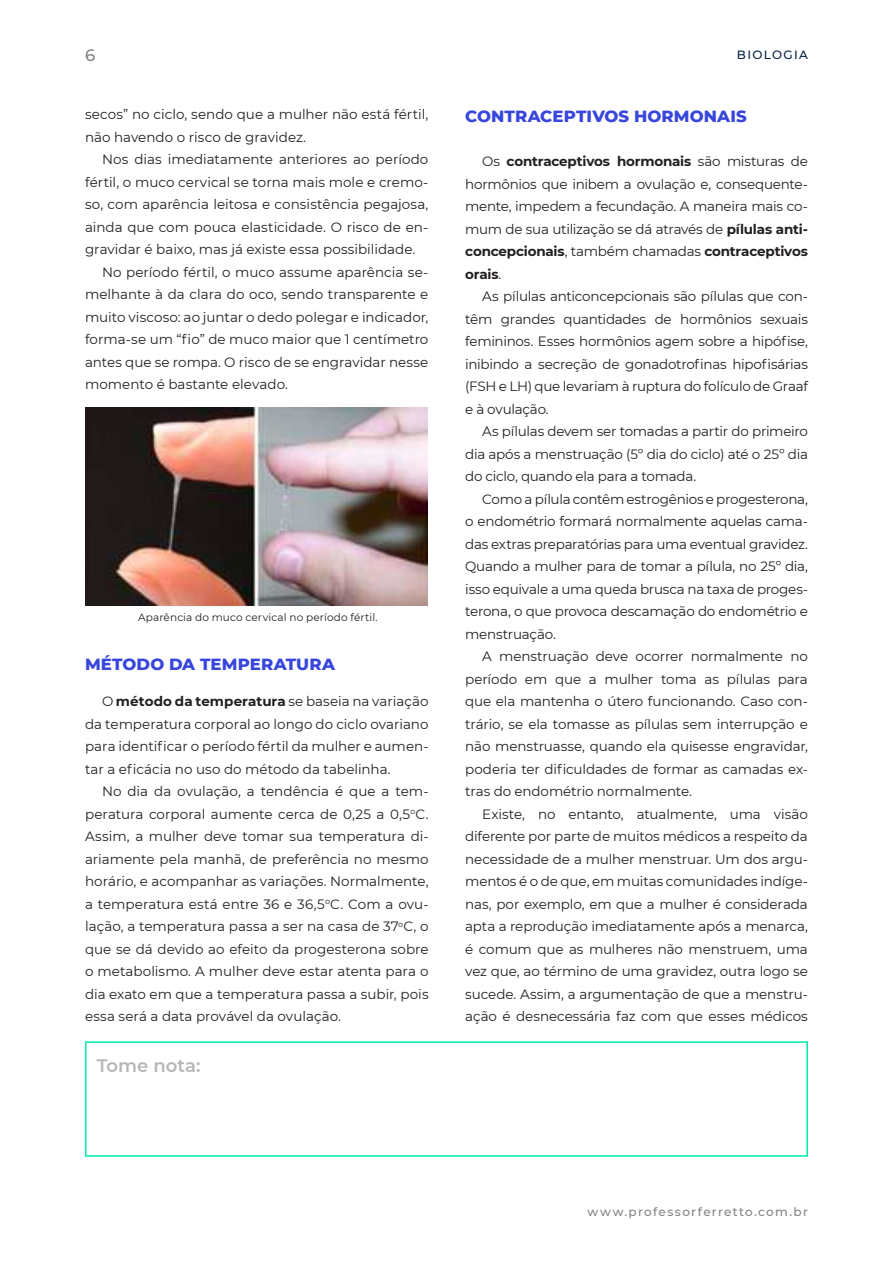
<style>
.page{position:relative;width:893px;height:1263px;background:#fff}
.page>*{position:absolute;margin:0;border:0;box-sizing:border-box;transform-origin:0 0}
.t1{font:600 18px "Montserrat";color:#6c6d70}
.t2{font:800 16.5px "Montserrat";letter-spacing:.005em;color:#3846dc}
.t3{font:500 16.5px "Montserrat";color:#808285}
.t4{font:13.5px/22.5px "Montserrat";letter-spacing:-.005em;color:#231f20;text-align:justify}
.t5{font:500 12px "Montserrat";letter-spacing:.11em;color:#808285}
.t6{font:500 12px "Montserrat";letter-spacing:.11em;color:#002041}
.t7{font:10.5px "Montserrat";letter-spacing:.01em;color:#231f20}
.s1{font-weight:700}
</style>
<div class="page">
<img style="left:85px;top:408px;width:343px;height:197px">
<div style="left:85px;top:1041px;width:723px;height:116px;border:2px solid #00eaac"></div>
<p class="t3" style="left:85px;top:44px;width:12px">6</p>
<p class="t6" style="left:737px;top:46px;width:73px">BIOLOGIA</p>
<p class="t4" style="left:85px;top:103px;width:345px">secos” no ciclo, sendo que a mulher não está fértil, não havendo o risco de gravidez.</p>
<p class="t4" style="left:102px;top:148px;width:328px">Nos dias imediatamente anteriores ao período</p>
<p class="t4" style="left:85px;top:170px;width:345px">fértil, o muco cervical se torna mais mole e cremo-</p>
<p class="t4" style="left:85px;top:193px;width:345px">so, com aparência leitosa e consistência pegajosa,</p>
<p class="t4" style="left:85px;top:215px;width:345px">ainda que com pouca elasticidade. O risco de en-</p>
<p class="t4" style="left:85px;top:238px;width:332px">gravidar é baixo, mas já existe essa possibilidade.</p>
<p class="t4" style="left:102px;top:260px;width:328px">No período fértil, o muco assume aparência se-</p>
<p class="t4" style="left:85px;top:283px;width:345px">melhante à da clara do oco, sendo transparente e</p>
<p class="t4" style="left:85px;top:305px;width:345px">muito viscoso: ao juntar o dedo polegar e indicador,</p>
<p class="t4" style="left:85px;top:328px;width:345px">forma-se um “fio” de muco maior que 1 centímetro</p>
<p class="t4" style="left:85px;top:350px;width:345px">antes que se rompa. O risco de se engravidar nesse</p>
<p class="t4" style="left:85px;top:373px;width:205px">momento é bastante elevado.</p>
<p class="t7" style="left:138px;top:610px;width:241px">Aparência do muco cervical no período fértil.</p>
<p class="t2" style="left:85px;top:652px;width:252px">MÉTODO DA TEMPERATURA</p>
<p class="t4" style="left:85px;top:690px;width:345px;text-indent:17px">O <span class="s1">método da temperatura</span> se baseia na variação da temperatura corporal ao longo do ciclo ovariano para identificar o período fértil da mulher e aumen&shy;tar a eficácia no uso do método da tabelinha.</p>
<p class="t4" style="left:85px;top:780px;width:345px;text-indent:17px">No dia da ovulação, a tendência é que a tem&shy;peratura corporal aumente cerca de 0,25 a 0,5<sup>o</sup>C.<br>Assim, a mulher deve tomar sua temperatura di&shy;ariamente pela manhã, de preferência no mesmo horário, e acompanhar as variações. Normalmente, a temperatura está entre 36 e 36,5<sup>o</sup>C. Com a ovu&shy;lação, a temperatura passa a ser na casa de 37<sup>o</sup>C, o que se dá devido ao efeito da progesterona sobre o metabolismo. A mulher deve estar atenta para o dia exato em que a temperatura passa a subir, pois essa será a data provável da ovulação.</p>
<h1 class="t1" style="left:97px;top:1053px;width:105px">Tome nota:</h1>
<p class="t2" style="left:465px;top:104px;width:283px">CONTRACEPTIVOS HORMONAIS</p>
<p class="t4" style="left:465px;top:150px;width:344px;text-indent:17px">Os <span class="s1">contraceptivos hormonais</span> são misturas de hormônios que inibem a ovulação e, consequente&shy;mente, impedem a fecundação. A maneira mais co&shy;mum de sua utilização se dá através de <span class="s1">pílulas anti&shy;concepcionais</span>, também chamadas <span class="s1">contraceptivos orais</span>.</p>
<p class="t4" style="left:465px;top:285px;width:344px;text-indent:17px">As pílulas anticoncepcionais são pílulas que con&shy;têm grandes quantidades de hormônios sexuais femininos. Esses hormônios agem sobre a hipófise, inibindo a secreção de gonadotrofinas hipofisárias (FSH e LH) que levariam à ruptura do folículo de Graaf e à ovulação.</p>
<p class="t4" style="left:465px;top:420px;width:344px;text-indent:17px">As pílulas devem ser tomadas a partir do primeiro dia após a menstruação (5º dia do ciclo) até o 25º dia do ciclo, quando ela para a tomada.</p>
<p class="t4" style="left:465px;top:487px;width:344px;text-indent:17px">Como a pílula contêm estrogênios e progesterona, o endométrio formará normalmente aquelas cama&shy;das extras preparatórias para uma eventual gravidez.<br>Quando a mulher para de tomar a pílula, no 25º dia, isso equivale a uma queda brusca na taxa de proges&shy;terona, o que provoca descamação do endométrio e menstruação.</p>
<p class="t4" style="left:465px;top:645px;width:344px;text-indent:17px">A menstruação deve ocorrer normalmente no período em que a mulher toma as pílulas para que ela mantenha o útero funcionando. Caso con&shy;trário, se ela tomasse as pílulas sem interrupção e não menstruasse, quando ela quisesse engravidar, poderia ter dificuldades de formar as camadas ex&shy;tras do endométrio normalmente.</p>
<p class="t4" style="left:465px;top:802px;width:344px;text-indent:17px">Existe, no entanto, atualmente, uma visão diferente por parte de muitos médicos a respeito da necessidade de a mulher menstruar. Um dos argu&shy;mentos é o de que, em muitas comunidades indíge&shy;nas, por exemplo, em que a mulher é considerada apta a reprodução imediatamente após a menarca, é comum que as mulheres não menstruem, uma vez que, ao término de uma gravidez, outra logo se sucede. Assim, a argumentação de que a menstru&shy;ação é desnecessária faz com que esses médicos</p>
<p class="t5" style="left:588px;top:1203px;width:222px">www.professorferretto.com.br</p>
</div>
